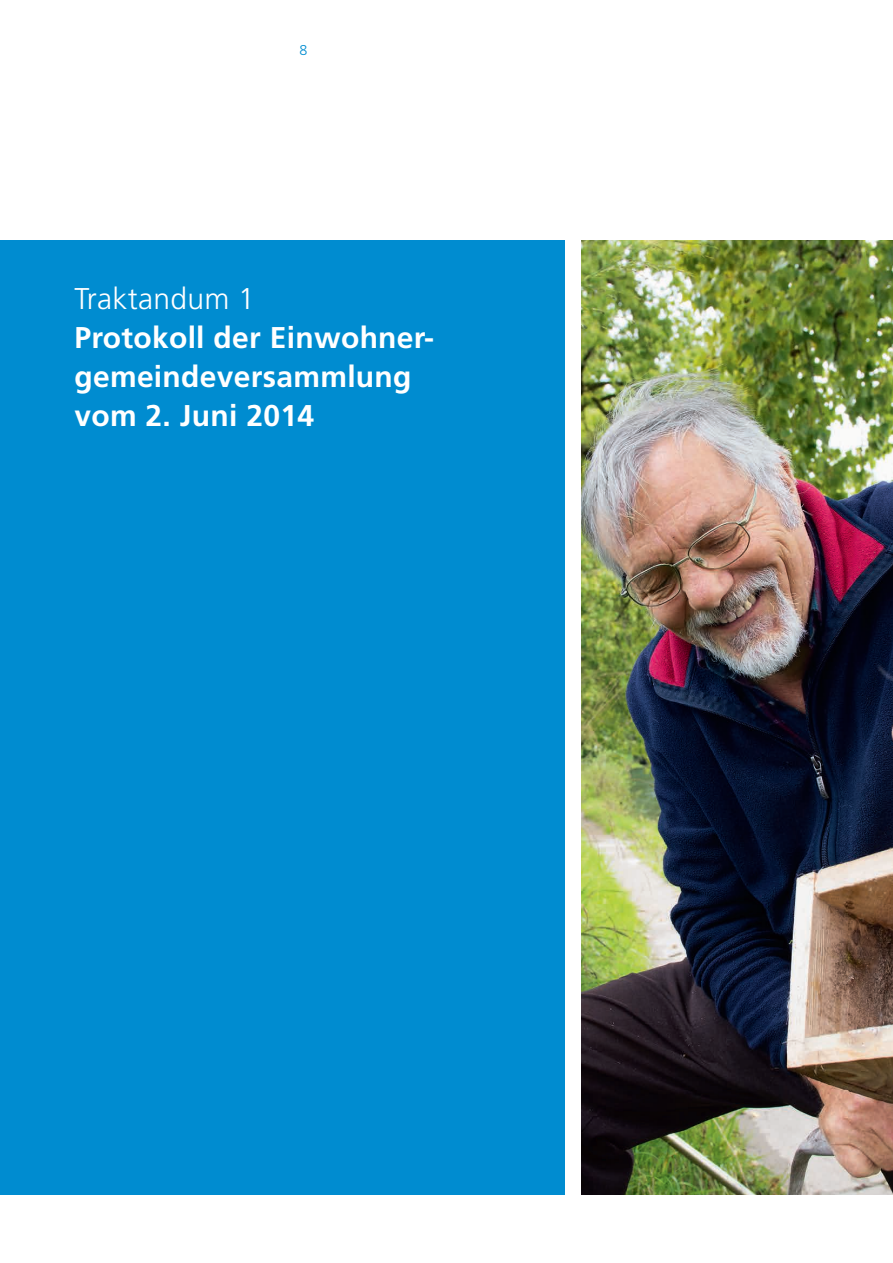
<style>
.page{position:relative;width:893px;height:1263px;background:#fff}
.page>*{position:absolute;margin:0;border:0;box-sizing:border-box;transform-origin:0 0}
.t1{font:700 30px/39px "Frutiger LT Std";letter-spacing:.01em;color:#fff}
.t2{font:300 30px "Frutiger LT Std";letter-spacing:.01em;color:#fff}
.t3{font:300 14.25px "Frutiger LT Std";color:#008cd0}
</style>
<div class="page">
<img style="left:582px;top:240px;width:311px;height:955px">
<div style="left:0;top:240px;width:565px;height:955px;background:#008cd0"></div>
<p class="t3" style="left:300px;top:42px;width:9px">8</p>
<p class="t2" style="left:74px;top:281px;width:182px">Traktandum 1</p>
<p class="t1" style="left:74px;top:318px;width:359px">Protokoll der Einwohner&shy;gemeindeversammlung vom 2. Juni 2014</p>
</div>
